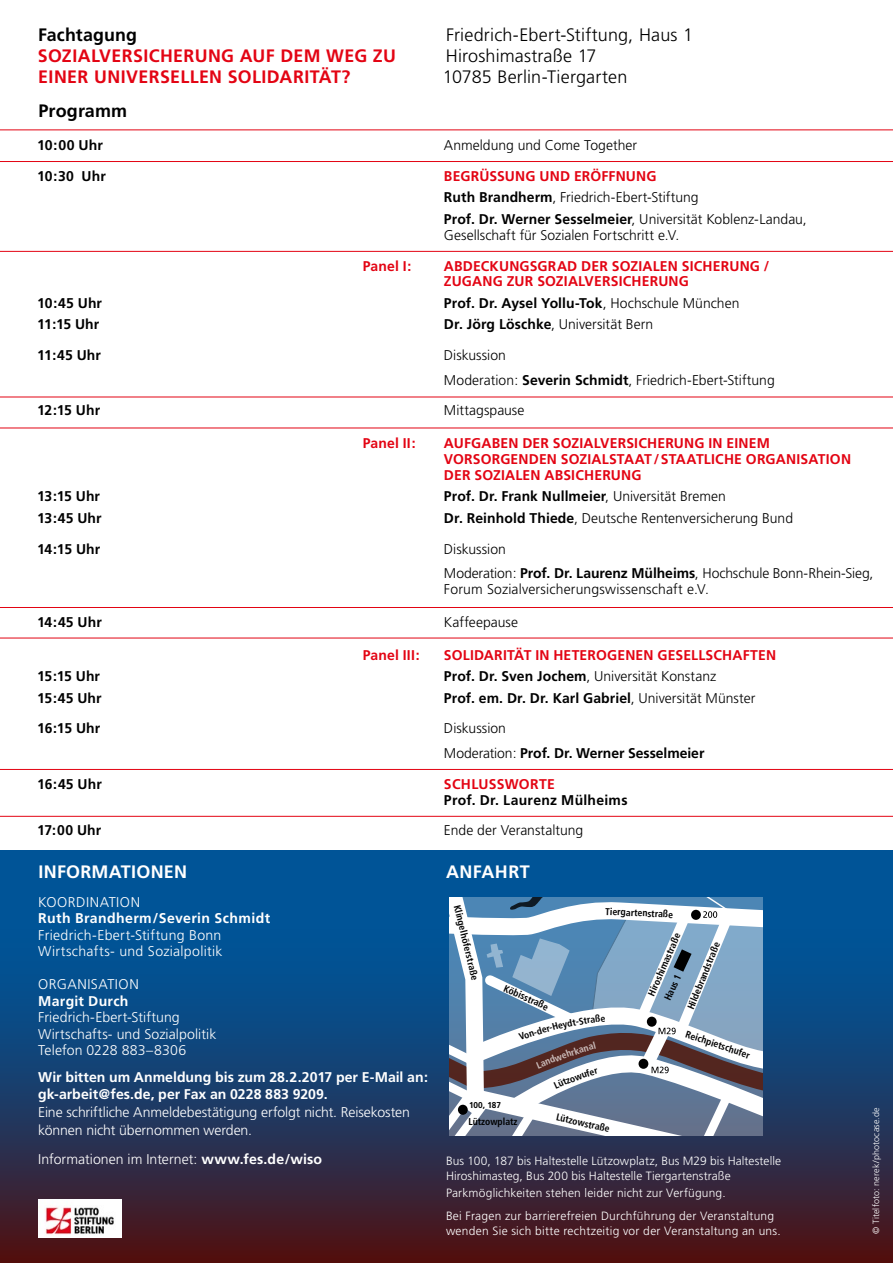
<style>
.page{position:relative;width:893px;height:1263px;background:#fff}
.page>*{position:absolute;margin:0;border:0;box-sizing:border-box;transform-origin:0 0}
.t1{font:300 18px/21px "Frutiger";letter-spacing:.01em;color:#000}
.t2{font:700 18px/21px "Frutiger CE";letter-spacing:.02em;color:#e30413}
.t3{font:700 18px "Frutiger";letter-spacing:.015em;color:#fff}
.t4{font:700 18px "Frutiger";letter-spacing:.01em;color:#000}
.t5{font:300 14.1px/24.5px "Frutiger";color:#000}
.t6{font:300 14.1px/16.5px "Frutiger";letter-spacing:.005em;color:#fff}
.t7{font:700 14.1px "Frutiger CE";letter-spacing:.01em;color:#000}
.t8{font:700 14.1px/15.9px "Frutiger CE";letter-spacing:.015em;color:#e30413}
.t9{font:700 14.1px/16.5px "Frutiger";letter-spacing:.005em;color:#fff}
.t10{font:700 14.1px/24.5px "Frutiger";letter-spacing:-.005em;color:#000}
.t11{font:700 14.1px "Frutiger";letter-spacing:.025em;color:#fff}
.t12{font:300 14.1px "Frutiger";letter-spacing:.03em;color:#fff}
.t13{font:700 14.1px "Frutiger";letter-spacing:.01em;color:#e30413}
.t14{font:300 12px/15px "Frutiger";letter-spacing:.015em;color:#fff}
.t15{font:700 condensed 9.9px "Frutiger";color:#000}
.t16{font:700 condensed 9.75px "Frutiger";color:#000}
.t17{font:300 9px "Frutiger";letter-spacing:.015em;color:#fff}
.t18{font:700 8.4px "Frutiger";color:#000}
.s1{font-family:"Frutiger CE";font-weight:700}
.s2{font-family:"Frutiger";font-weight:300}
.s3{font-weight:300}
</style>
<div class="page">
<svg style="left:0;top:850px;width:893px;height:413px;background:#1c3b66"></svg>
<hr style="left:0;top:161px;width:893px;height:1px;background:#e30413">
<hr style="left:0;top:129px;width:893px;height:1px;background:#e30413">
<hr style="left:0;top:251px;width:893px;height:1px;background:#e30413">
<hr style="left:0;top:427px;width:893px;height:1px;background:#e30413">
<hr style="left:0;top:396px;width:893px;height:1px;background:#e30413">
<hr style="left:0;top:816px;width:893px;height:1px;background:#e30413">
<hr style="left:0;top:607px;width:893px;height:1px;background:#e30413">
<hr style="left:0;top:638px;width:893px;height:1px;background:#e30413">
<hr style="left:0;top:769px;width:893px;height:1px;background:#e30413">
<img style="left:38px;top:1200px;width:84px;height:37px">
<svg style="left:450px;top:897px;width:312px;height:239px"></svg>
<p class="t4" style="left:38px;top:24px;width:100px">Fachtagung</p>
<p class="t2" style="left:38px;top:45px;width:359px">SOZIALVERSICHERUNG AUF DEM WEG ZU<br>EINER UNIVERSELLEN SOLIDARITÄT?</p>
<p class="t4" style="left:38px;top:100px;width:90px">Programm</p>
<p class="t1" style="left:443px;top:24px;width:252px">Friedrich-Ebert-Stiftung, Haus 1<br>Hiroshimastraße 17<br>10785 Berlin-Tiergarten</p>
<p class="t10" style="left:37px;top:133px;width:67px">10:00 Uhr</p>
<p class="t5" style="left:444px;top:133px;width:195px">Anmeldung und Come Together</p>
<p class="t10" style="left:37px;top:164px;width:70px">10:30 Uhr</p>
<p class="t8" style="left:444px;top:168px;width:214px">BEGRÜSSUNG UND ERÖFFNUNG</p>
<p class="t5" style="left:444px;top:187px;width:364px;line-height:21.5px"><span class="s1">Ruth Brandherm</span>, Friedrich-Ebert-Stiftung<br><span class="s1">Prof. Dr. Werner Sesselmeier</span>, Universität Koblenz-Landau,</p>
<p class="t5" style="left:444px;top:223px;width:237px">Gesellschaft für Sozialen Fortschritt e.V.</p>
<p class="t13" style="left:363px;top:257px;width:50px">Panel I:</p>
<p class="t8" style="left:444px;top:258px;width:327px">ABDECKUNGSGRAD DER SOZIALEN SICHERUNG /<br>ZUGANG ZUR SOZIALVERSICHERUNG</p>
<p class="t7" style="left:37px;top:294px;width:66px">10:45 Uhr</p>
<p class="t7" style="left:444px;top:294px;width:297px">Prof. Dr. Aysel Yollu-Tok<span class="s2">, Hochschule München</span></p>
<p class="t7" style="left:37px;top:316px;width:64px">11:15 Uhr</p>
<p class="t5" style="left:444px;top:312px;width:211px"><span class="s1">Dr. Jörg Löschke</span>, Universität Bern</p>
<p class="t7" style="left:37px;top:347px;width:65px">11:45 Uhr</p>
<p class="t5" style="left:444px;top:343px;width:332px">Diskussion<br>Moderation: <span class="s1">Severin Schmidt</span>, Friedrich-Ebert-Stiftung</p>
<p class="t7" style="left:37px;top:402px;width:64px">12:15 Uhr</p>
<p class="t5" style="left:444px;top:398px;width:82px">Mittagspause</p>
<p class="t13" style="left:363px;top:435px;width:54px">Panel II:</p>
<p class="t8" style="left:444px;top:435px;width:409px">AUFGABEN DER SOZIALVERSICHERUNG IN EINEM<br>VORSORGENDEN SOZIALSTAAT/STAATLICHE ORGANISATION<br>DER SOZIALEN ABSICHERUNG</p>
<p class="t7" style="left:37px;top:488px;width:64px">13:15 Uhr</p>
<p class="t7" style="left:444px;top:488px;width:283px">Prof. Dr. Frank Nullmeier<span class="s2">, Universität Bremen</span></p>
<p class="t7" style="left:37px;top:509px;width:66px">13:45 Uhr</p>
<p class="t5" style="left:444px;top:506px;width:351px"><span class="s1">Dr. Reinhold Thiede</span>, Deutsche Rentenversicherung Bund</p>
<p class="t7" style="left:37px;top:540px;width:64px">14:15 Uhr</p>
<p class="t5" style="left:444px;top:536px;width:431px">Diskussion<br>Moderation: <span class="s1">Prof. Dr. Laurenz Mülheims</span>, Hochschule Bonn-Rhein-Sieg,</p>
<p class="t5" style="left:444px;top:577px;width:266px">Forum Sozialversicherungswissenschaft e.V.</p>
<p class="t7" style="left:37px;top:613px;width:66px">14:45 Uhr</p>
<p class="t5" style="left:444px;top:610px;width:76px">Kaffeepause</p>
<p class="t13" style="left:363px;top:647px;width:58px">Panel III:</p>
<p class="t8" style="left:444px;top:647px;width:334px">SOLIDARITÄT IN HETEROGENEN GESELLSCHAFTEN</p>
<p class="t7" style="left:37px;top:668px;width:64px">15:15 Uhr</p>
<p class="t5" style="left:444px;top:664px;width:274px"><span class="s1">Prof. Dr. Sven Jochem</span>, Universität Konstanz</p>
<p class="t7" style="left:37px;top:689px;width:66px">15:45 Uhr</p>
<p class="t7" style="left:444px;top:689px;width:313px">Prof. em. Dr. Dr. Karl Gabriel<span class="s2">, Universität Münster</span></p>
<p class="t7" style="left:37px;top:720px;width:64px">16:15 Uhr</p>
<p class="t10" style="left:444px;top:716px;width:262px"><span class="s3">Diskussion<br>Moderation:</span> Prof. Dr. Werner Sesselmeier</p>
<p class="t7" style="left:37px;top:775px;width:66px">16:45 Uhr</p>
<p class="t8" style="left:444px;top:776px;width:112px">SCHLUSSWORTE</p>
<p class="t7" style="left:444px;top:791px;width:185px">Prof. Dr. Laurenz Mülheims</p>
<p class="t7" style="left:37px;top:822px;width:65px">17:00 Uhr</p>
<p class="t5" style="left:444px;top:818px;width:141px">Ende der Veranstaltung</p>
<p class="t3" style="left:38px;top:862px;width:150px">INFORMATIONEN</p>
<p class="t12" style="left:38px;top:894px;width:103px">KOORDINATION</p>
<p class="t11" style="left:38px;top:910px;width:233px">Ruth Brandherm/Severin Schmidt</p>
<p class="t6" style="left:38px;top:926px;width:186px">Friedrich-Ebert-Stiftung Bonn<br>Wirtschafts- und Sozialpolitik</p>
<p class="t12" style="left:38px;top:976px;width:102px">ORGANISATION</p>
<p class="t9" style="left:38px;top:992px;width:92px">Margit Durch</p>
<p class="t6" style="left:38px;top:1009px;width:180px">Friedrich-Ebert-Stiftung<br>Wirtschafts- und Sozialpolitik<br>Telefon 0228 883–8306</p>
<p class="t9" style="left:38px;top:1069px;width:391px">Wir bitten um Anmeldung bis zum 28.2.2017 per E-Mail an: gk-arbeit@fes.de, per Fax an 0228 883 9209.</p>
<p class="t6" style="left:38px;top:1103px;width:373px;line-height:18px">Eine schriftliche Anmeldebestätigung erfolgt nicht. Reisekosten können nicht übernommen werden.</p>
<p class="t6" style="left:38px;top:1151px;width:285px">Informationen im Internet: <span class="s1">www.fes.de/wiso</span></p>
<p class="t3" style="left:446px;top:862px;width:85px">ANFAHRT</p>
<p class="t16" style="left:462px;top:903px;width:79px;rotate:76deg">Klingelhöferstraße</p>
<p class="t15" style="left:507px;top:982px;width:50px;rotate:25deg">Köbisstraße</p>
<p class="t18" style="left:469px;top:1100px;width:34px">100, 187</p>
<p class="t15" style="left:606px;top:905px;width:69px;rotate:3deg">Tiergartenstraße</p>
<p class="t16" style="left:646px;top:993px;width:69px;rotate:-67deg">Hiroshimastraße</p>
<p class="t16" style="left:685px;top:1007px;width:73px;rotate:-68deg">Hildebrandstraße</p>
<p class="t15" style="left:662px;top:997px;width:29px;rotate:-65deg">Haus 1</p>
<p class="t15" style="left:688px;top:1028px;width:69px;rotate:19deg">Reichpietschufer</p>
<p class="t15" style="left:469px;top:1116px;width:50px">Lützowplatz</p>
<p class="t15" style="left:558px;top:1111px;width:56px;rotate:13deg">Lützowstraße</p>
<p class="t14" style="left:446px;top:1153px;width:337px">Bus 100, 187 bis Haltestelle Lützowplatz, Bus M29 bis Haltestelle<br>Hiroshimasteg, Bus 200 bis Haltestelle Tiergartenstraße</p>
<p class="t14" style="left:446px;top:1180px;width:330px;line-height:23.5px">Parkmöglichkeiten stehen leider nicht zur Verfügung.<br>Bei Fragen zur barrierefreien Durchführung der Veranstaltung</p>
<p class="t14" style="left:446px;top:1223px;width:336px">wenden Sie sich bitte rechtzeitig vor der Veranstaltung an uns.</p>
<p class="t17" style="left:871px;top:1234px;width:128px;rotate:-90deg">© Titelfoto: nerek/photocase.de</p>
</div>
